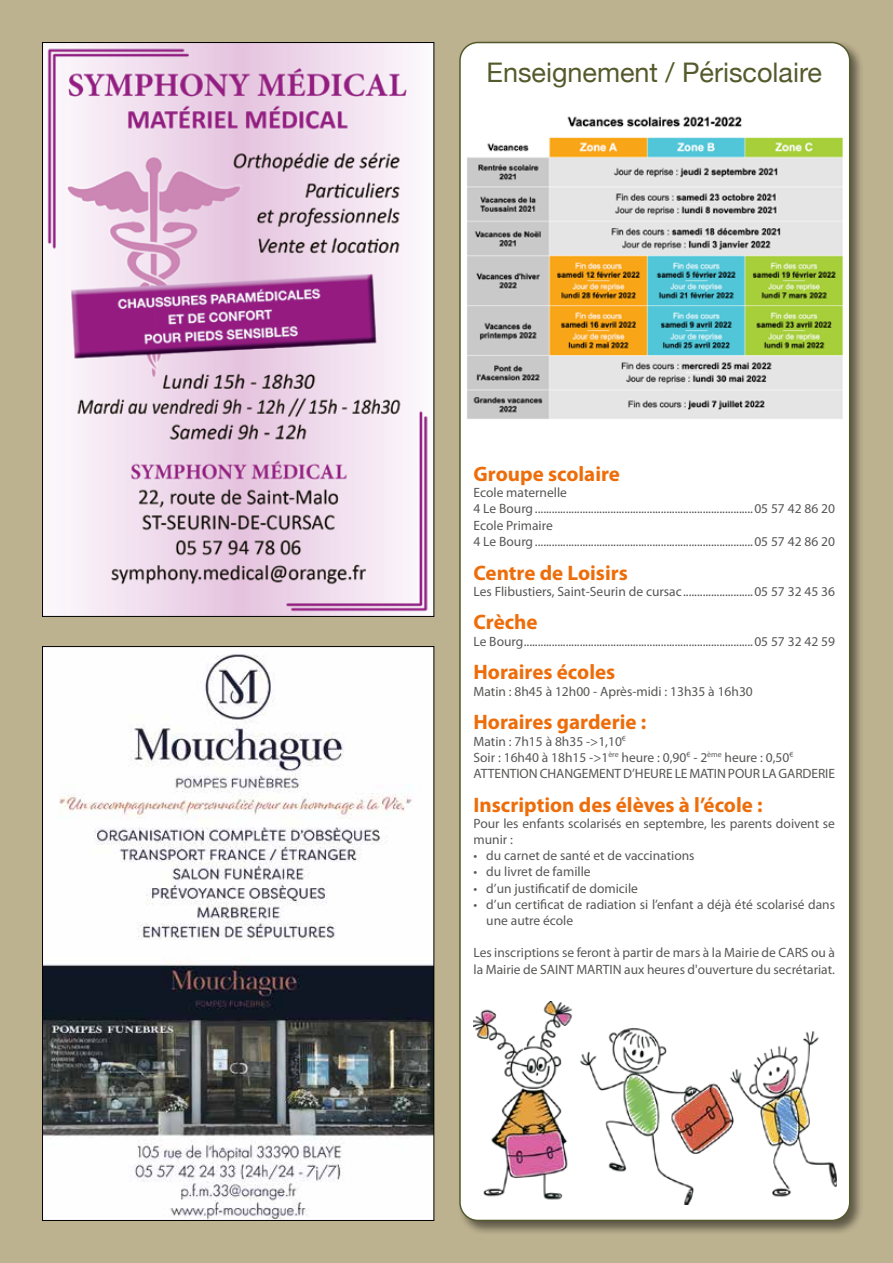
<style>
.page{position:relative;width:893px;height:1263px;background:#bdb290}
.page>*{position:absolute;margin:0;border:0;box-sizing:border-box;transform-origin:0 0}
.t1{font:27px "Helvetica Neue";color:#555a2c}
.t2{font:700 21px "Myriad Pro";color:#ed6d0a}
.t3{font:13.5px/16.2px "Myriad Pro";color:#575756}
</style>
<div class="page">
<div style="left:457px;top:40px;width:408px;height:1195px;background:#000;opacity:.5"></div>
<div style="left:460px;top:43px;width:390px;height:1177px;background:#fff;border-radius:18px"></div>
<img style="left:467px;top:116px;width:376px;height:303px">
<img style="left:44px;top:44px;width:388px;height:571px">
<img style="left:44px;top:648px;width:388px;height:571px">
<img style="left:473px;top:1002px;width:363px;height:202px">
<h1 class="t1" style="left:486px;top:53px;width:337px">Enseignement / Périscolaire</h1>
<h2 class="t2" style="left:473px;top:460px;width:148px">Groupe scolaire</h2>
<p class="t3" style="left:473px;top:484px;width:363px">Ecole maternelle<br>4 Le Bourg..............................................................................05 57 42 86 20<br>Ecole Primaire<br>4 Le Bourg..............................................................................05 57 42 86 20</p>
<h2 class="t2" style="left:473px;top:559px;width:156px">Centre de Loisirs</h2>
<p class="t3" style="left:473px;top:583px;width:363px">Les Flibustiers, Saint-Seurin de cursac.........................05 57 32 45 36</p>
<h2 class="t2" style="left:473px;top:609px;width:66px">Crèche</h2>
<p class="t3" style="left:473px;top:633px;width:363px">Le Bourg..................................................................................05 57 32 42 59</p>
<h2 class="t2" style="left:473px;top:659px;width:143px">Horaires écoles</h2>
<p class="t3" style="left:473px;top:683px;width:281px">Matin : 8h45 à 12h00 - Après-midi : 13h35 à 16h30</p>
<h2 class="t2" style="left:473px;top:708px;width:174px">Horaires garderie :</h2>
<p class="t3" style="left:473px;top:733px;width:363px">Matin : 7h15 à 8h35 -&gt;1,10<sup>€<br></sup>Soir : 16h40 à 18h15 -&gt;1<sup>ère</sup> heure : 0,90<sup>€</sup> - 2<sup>ème</sup> heure : 0,50<sup>€<br></sup>ATTENTION CHANGEMENT D’HEURE LE MATIN POUR LA GARDERIE</p>
<h2 class="t2" style="left:473px;top:791px;width:291px">Inscription des élèves à l’école :</h2>
<p class="t3" style="left:473px;top:815px;width:363px">Pour les enfants scolarisés en septembre, les parents doivent se munir :</p>
<p class="t3" style="left:473px;top:847px;width:223px">• du carnet de santé et de vaccinations</p>
<p class="t3" style="left:473px;top:863px;width:119px">• du livret de famille</p>
<p class="t3" style="left:473px;top:880px;width:166px">• d’un justificatif de domicile</p>
<p class="t3" style="left:486px;top:896px;width:350px;text-indent:-13px">• d’un certificat de radiation si l’enfant a déjà été scolarisé dans une autre école</p>
<p class="t3" style="left:473px;top:944px;width:363px">Les inscriptions se feront à partir de mars à la Mairie de CARS ou à la Mairie de SAINT MARTIN aux heures d'ouverture du secrétariat.</p>
</div>
